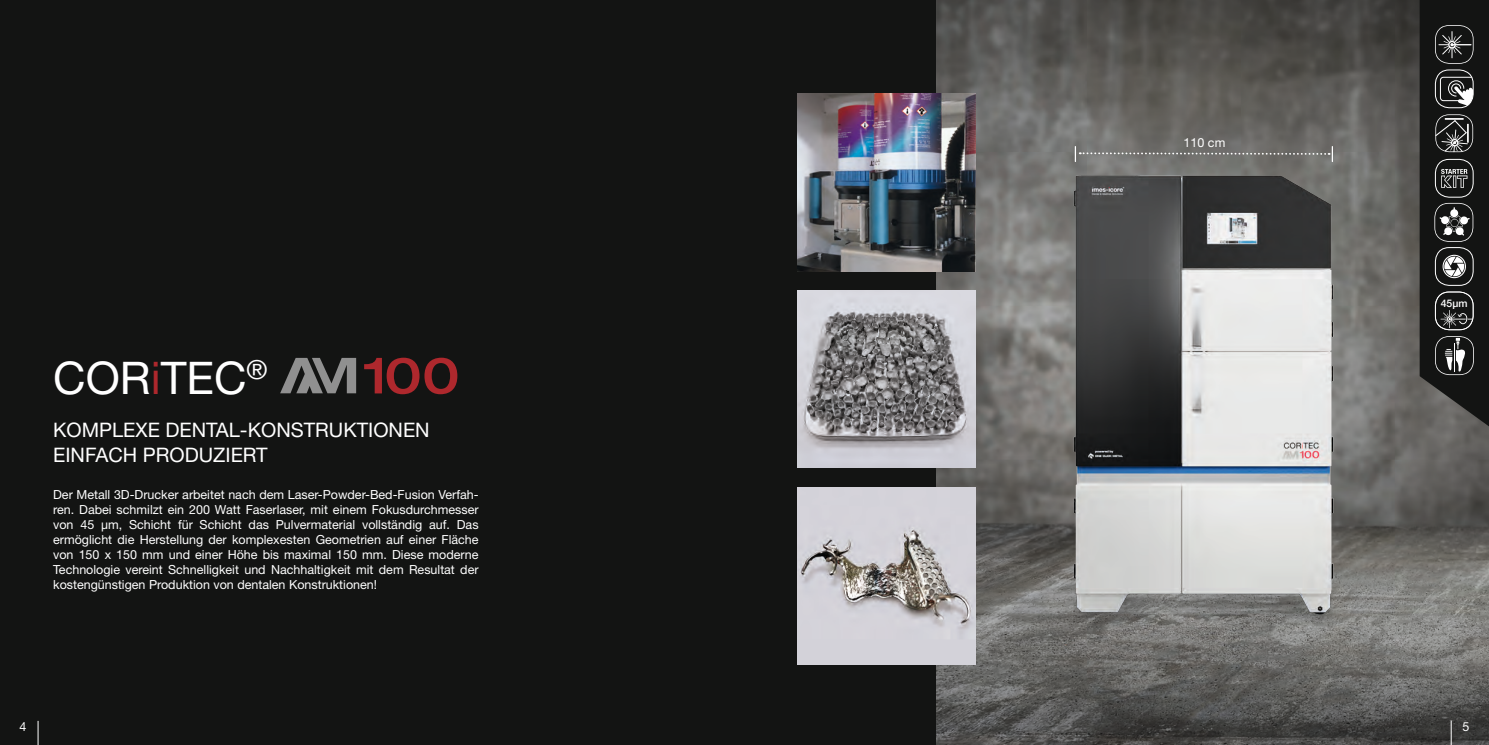
<style>
.page{position:relative;width:1489px;height:745px;background:#fff}
.page>*{position:absolute;margin:0;border:0;box-sizing:border-box;transform-origin:0 0}
.CORiTEC_Überschrifte{font:45px "Helvetica Neue LT Pro";color:#fff}
.Unterüberschrift_16p{font:20px "Helvetica Neue LT Pro";color:#fff}
.Fließtext_10pt_55rom{font:12.5px/15px "Helvetica Neue LT Pro";color:#fff;text-align:justify}
.Maßangabe_10pt_55rom{font:12.5px "Helvetica Neue LT Pro";color:#fff}
.t1{font:500 10.5px "Helvetica Neue LT Pro";color:#fff}
.s1{color:#ae282d}
</style>
<div class="page">
<img style="left:935px;top:0;width:553px;height:744px">
<div style="left:0;top:0;width:935px;height:744px;background:#131413"></div>
<svg style="left:1450px;top:720px;width:1px;height:24px"></svg>
<svg style="left:38px;top:720px;width:1px;height:24px"></svg>
<img style="left:841px;top:126px;width:647px;height:540px">
<img style="left:797px;top:487px;width:178px;height:177px">
<img style="left:797px;top:290px;width:178px;height:177px">
<img style="left:797px;top:94px;width:178px;height:177px">
<svg style="left:1074px;top:146px;width:258px;height:15px;background:#797976"></svg>
<svg style="left:1419px;top:0;width:69px;height:426px;background:#2e2f2e"></svg>
<svg style="left:364px;top:357px;width:93px;height:37px"></svg>
<svg style="left:280px;top:357px;width:76px;height:36px"></svg>
<p class="CORiTEC_Überschrifte" style="left:53px;top:350px;width:216px">COR<span class="s1">i</span>TEC<sup>®</sup></p>
<p class="Unterüberschrift_16p" style="left:53px;top:417px;width:378px">KOMPLEXE DENTAL-KONSTRUKTIONEN</p>
<p class="Unterüberschrift_16p" style="left:53px;top:442px;width:216px">EINFACH PRODUZIERT</p>
<p class="Fließtext_10pt_55rom" style="left:53px;top:487px;width:427px">Der Metall 3D-Drucker arbeitet nach dem Laser-Powder-Bed-Fusion Verfah&shy;ren. Dabei schmilzt ein 200 Watt Faserlaser, mit einem Fokusdurchmesser von 45 µm, Schicht für Schicht das Pulvermaterial vollständig auf. Das ermöglicht die Herstellung der komplexesten Geometrien auf einer Fläche von 150 x 150 mm und einer Höhe bis maximal 150 mm. Diese moderne Technologie vereint Schnelligkeit und Nachhaltigkeit mit dem Resultat der kostengünstigen Produktion von dentalen Konstruktionen!</p>
<p class="Maßangabe_10pt_55rom" style="left:1183px;top:135px;width:43px">110 cm</p>
<p class="t1" style="left:1440px;top:296px;width:28px">45µm</p>
<p class="Fließtext_10pt_55rom" style="left:19px;top:718px;width:8px">4</p>
<p class="Fließtext_10pt_55rom" style="left:1462px;top:718px;width:8px">5</p>
</div>
